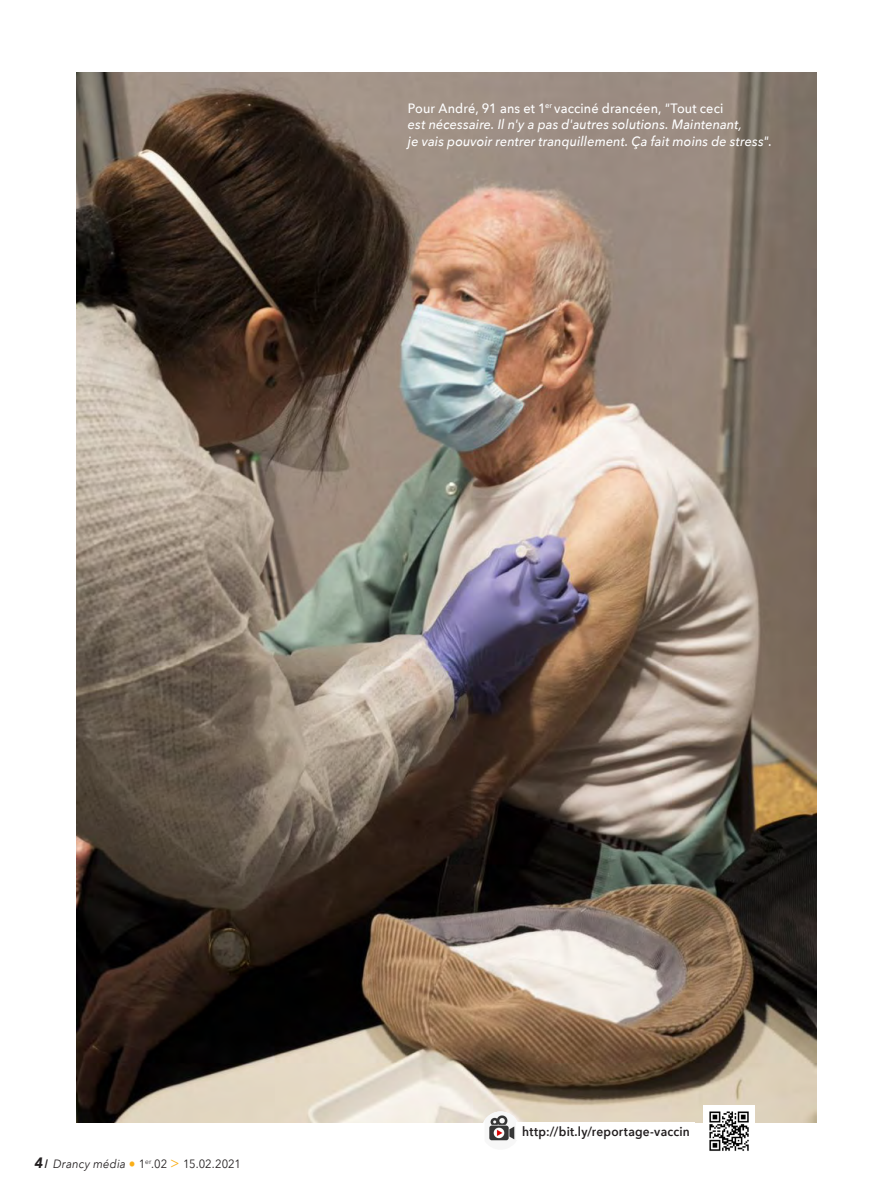
<style>
.page{position:relative;width:893px;height:1191px;background:#fff}
.page>*{position:absolute;margin:0;border:0;box-sizing:border-box;transform-origin:0 0}
.t1{font:italic 500 13.5px "Avenir Next";letter-spacing:.01em;color:#fff;scale:.94 1}
.t2{font:500 13.5px "Avenir Next";letter-spacing:.01em;color:#fff;scale:.94 1}
.t3{font:600 12.75px "Avenir Next";letter-spacing:.02em;color:#231f20;scale:.94 1}
.t4{font:12px "Avenir Next";color:#231f20;scale:.94 1}
.s1{font-style:italic}
.s2{font-family:"Avenir";font-weight:900;font-style:italic;font-size:15px}
.s3{font-family:"Arial";font-weight:700}
.s4{font-size:14.25px;color:#faaf18}
.s5{font-size:15px;color:#faaf18}
</style>
<div class="page">
<img style="left:77px;top:72px;width:739px;height:1051px">
<div style="left:481px;top:1111px;width:39px;height:38px;background:#f7f7f7;border-radius:50%"></div>
<img style="left:484px;top:1111px;width:36px;height:30px">
<div style="left:516px;top:1123px;width:179px;height:17px;background:#fff"></div>
<img style="left:704px;top:1106px;width:51px;height:45px">
<p class="t2" style="left:408px;top:97px;width:337px">Pour André, 91 ans et 1<sup>er</sup> vacciné drancéen, <span class="s1">"</span>Tout ceci</p>
<p class="t1" style="left:408px;top:113px;width:357px">est nécessaire. Il n'y a pas d'autres solutions. Maintenant,</p>
<p class="t1" style="left:408px;top:130px;width:389px">je vais pouvoir rentrer tranquillement. Ça fait moins de stress".</p>
<p class="t4" style="left:34px;top:1153px;width:222px"><span class="s2">4</span> <span class="s3">/</span> <span class="s1">Drancy média</span> <span class="s4">•</span> 1<sup>er</sup>.02 <span class="s5">&gt;</span> 15.02.2021</p>
<p class="t3" style="left:522px;top:1120px;width:180px">http://bit.ly/reportage-vaccin</p>
</div>
